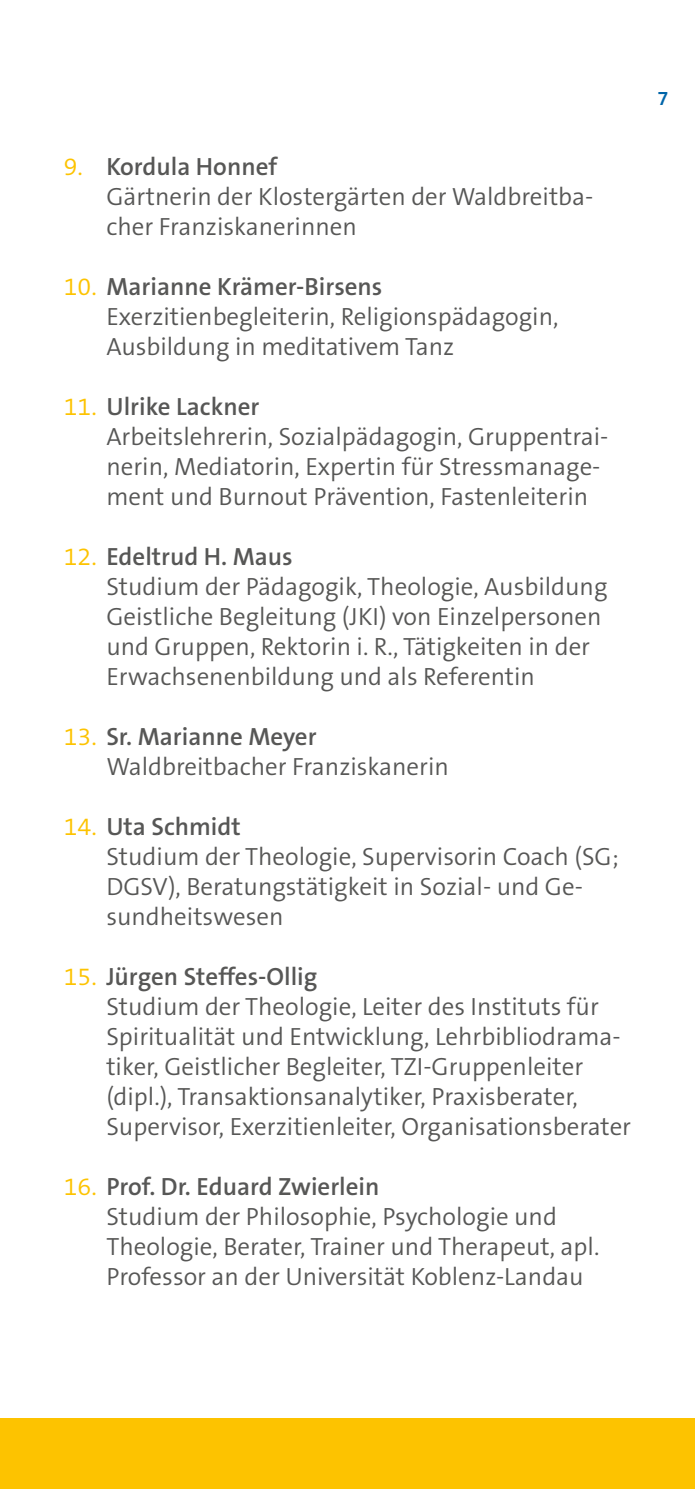
<style>
.page{position:relative;width:695px;height:1489px;background:#fff}
.page>*{position:absolute;margin:0;border:0;box-sizing:border-box;transform-origin:0 0}
.t1{font:300 25px/30px "The Sans B4";color:#575756}
.t2{font:600 25px "The Sans B6";color:#575756}
.t3{font:600 20px "The Sans B6";color:#0065a9}
.s1{font-family:"The Sans B4";font-weight:300;color:#fdc300}
</style>
<div class="page">
<div style="left:0;top:1417px;width:694px;height:71px;background:#fdc300"></div>
<p class="t2" style="left:64px;top:153px;width:215px"><span class="s1">9.</span> Kordula Honnef</p>
<p class="t1" style="left:106px;top:182px;width:488px">Gärtnerin der Klostergärten der Waldbreitba&shy;cher Franziskanerinnen</p>
<p class="t2" style="left:64px;top:273px;width:320px"><span class="s1">10.</span> Marianne Krämer-Birsens</p>
<p class="t1" style="left:106px;top:302px;width:453px">Exerzitienbegleiterin, Religionspädagogin,<br>Ausbildung in meditativem Tanz</p>
<p class="t2" style="left:64px;top:393px;width:197px"><span class="s1">11.</span> Ulrike Lackner</p>
<p class="t1" style="left:106px;top:422px;width:503px">Arbeitslehrerin, Sozialpädagogin, Gruppentrai&shy;nerin, Mediatorin, Expertin für Stressmanage&shy;ment und Burnout Prävention, Fastenleiterin</p>
<p class="t2" style="left:64px;top:543px;width:230px"><span class="s1">12.</span> Edeltrud H. Maus</p>
<p class="t1" style="left:106px;top:572px;width:502px">Studium der Pädagogik, Theologie, Ausbildung Geistliche Begleitung (JKI) von Einzelpersonen und Gruppen, Rektorin i. R., Tätigkeiten in der Erwachsenenbildung und als Referentin</p>
<p class="t2" style="left:64px;top:723px;width:254px"><span class="s1">13.</span> Sr. Marianne Meyer</p>
<p class="t1" style="left:106px;top:752px;width:344px">Waldbreitbacher Franziskanerin</p>
<p class="t2" style="left:64px;top:813px;width:178px"><span class="s1">14.</span> Uta Schmidt</p>
<p class="t1" style="left:106px;top:842px;width:514px">Studium der Theologie, Supervisorin Coach (SG;<br>DGSV), Beratungstätigkeit in Sozial- und Ge&shy;sundheitswesen</p>
<p class="t2" style="left:64px;top:963px;width:255px"><span class="s1">15.</span> Jürgen Steffes-Ollig</p>
<p class="t1" style="left:106px;top:992px;width:526px">Studium der Theologie, Leiter des Instituts für Spiritualität und Entwicklung, Lehrbibliodrama&shy;tiker, Geistlicher Begleiter, TZI-Gruppenleiter (dipl.), Transaktionsanalytiker, Praxisberater, Supervisor, Exerzitienleiter, Organisationsberater</p>
<p class="t2" style="left:64px;top:1173px;width:317px"><span class="s1">16.</span> Prof. Dr. Eduard Zwierlein</p>
<p class="t1" style="left:106px;top:1202px;width:494px">Studium der Philosophie, Psychologie und<br>Theologie, Berater, Trainer und Therapeut, apl.<br>Professor an der Universität Koblenz-Landau</p>
<p class="t3" style="left:657px;top:87px;width:12px">7</p>
</div>
